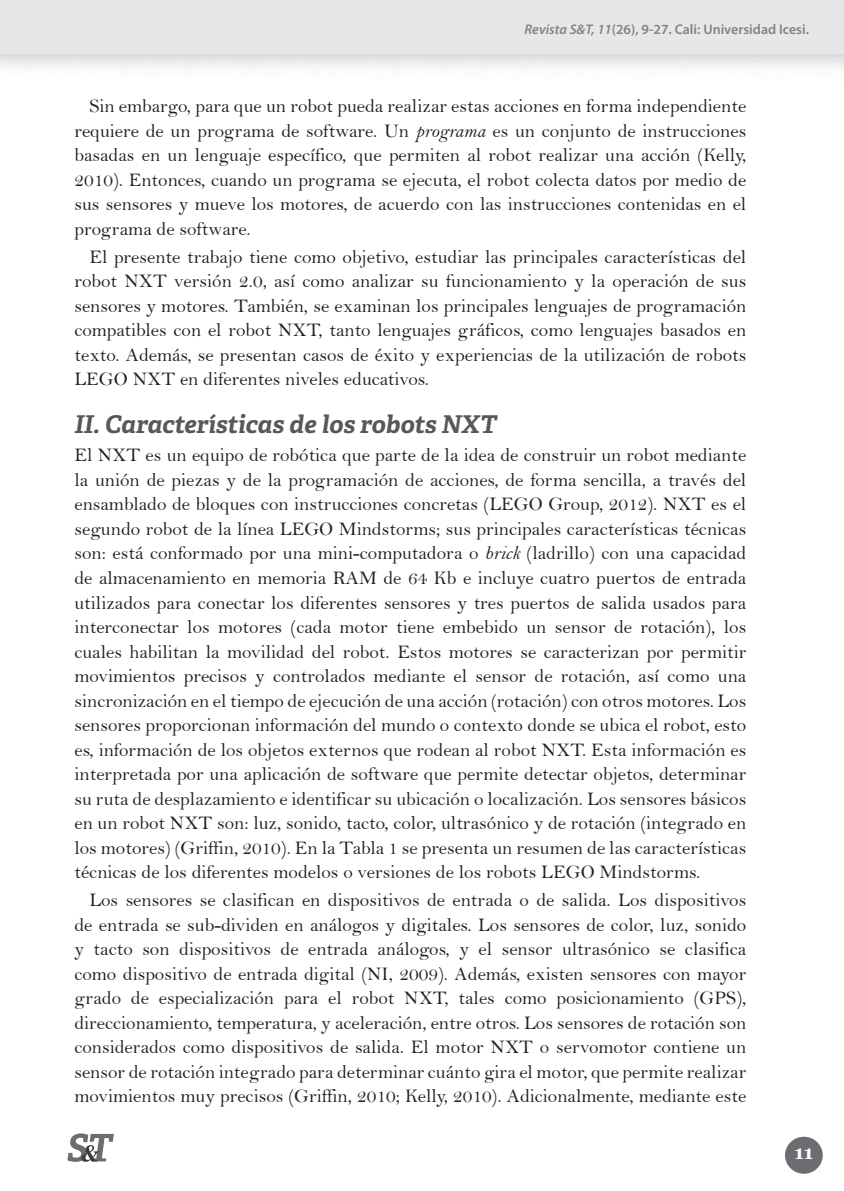
<style>
.page{position:relative;width:844px;height:1191px;background:#fff}
.page>*{position:absolute;margin:0;border:0;box-sizing:border-box;transform-origin:0 0}
.titulo{font:italic 700 24.5px "Adelle Basic";color:#57585a}
.parrafo{font:19.25px/24.5px "Bell";color:#231f20;text-align:justify}
.t1{font:700 19.25px "Georgia";color:#fff}
.t2{font:600 14px "Myriad Pro";color:#808285}
.s1{font-style:italic}
.s2{font-family:"Bell MT Italic"}
</style>
<div class="page">
<div style="left:0;top:0;width:843px;height:56px;background:#e6e7e9"></div>
<svg style="left:67px;top:1133px;width:47px;height:28px"></svg>
<div style="left:784px;top:1136px;width:38px;height:37px;background:#6c6d70;border-radius:50%"></div>
<p class="t2" style="left:524px;top:21px;width:286px"><span class="s1">Revista S&amp;T, 11</span>(26), 9-27. Cali: Universidad Icesi.</p>
<p class="parrafo" style="left:74px;top:94px;width:673px;text-indent:15px">Sin embargo, para que un robot pueda realizar estas acciones en forma independiente requiere de un programa de software. Un <span class="s2">programa</span> es un conjunto de instrucciones basadas en un lenguaje específico, que permiten al robot realizar una acción (Kelly, 2010). Entonces, cuando un programa se ejecuta, el robot colecta datos por medio de sus sensores y mueve los motores, de acuerdo con las instrucciones contenidas en el programa de software.</p>
<p class="parrafo" style="left:74px;top:244px;width:673px;text-indent:15px">El presente trabajo tiene como objetivo, estudiar las principales características del robot NXT versión 2.0, así como analizar su funcionamiento y la operación de sus sensores y motores. También, se examinan los principales lenguajes de programación compatibles con el robot NXT, tanto lenguajes gráficos, como lenguajes basados en texto. Además, se presentan casos de éxito y experiencias de la utilización de robots LEGO NXT en diferentes niveles educativos.</p>
<p class="titulo" style="left:74px;top:409px;width:423px">II. Características de los robots NXT</p>
<p class="parrafo" style="left:74px;top:443px;width:673px">El NXT es un equipo de robótica que parte de la idea de construir un robot mediante la unión de piezas y de la programación de acciones, de forma sencilla, a través del ensamblado de bloques con instrucciones concretas (LEGO Group, 2012). NXT es el segundo robot de la línea LEGO Mindstorms; sus principales características técnicas son: está conformado por una mini-computadora o <span class="s2">brick</span> (ladrillo) con una capacidad de almacenamiento en memoria RAM de 64 Kb e incluye cuatro puertos de entrada utilizados para conectar los diferentes sensores y tres puertos de salida usados para interconectar los motores (cada motor tiene embebido un sensor de rotación), los cuales habilitan la movilidad del robot. Estos motores se caracterizan por permitir movimientos precisos y controlados mediante el sensor de rotación, así como una sincronización en el tiempo de ejecución de una acción (rotación) con otros motores. Los sensores proporcionan información del mundo o contexto donde se ubica el robot, esto es, información de los objetos externos que rodean al robot NXT. Esta información es interpretada por una aplicación de software que permite detectar objetos, determinar su ruta de desplazamiento e identificar su ubicación o localización. Los sensores básicos en un robot NXT son: luz, sonido, tacto, color, ultrasónico y de rotación (integrado en los motores) (Griffin, 2010). En la Tabla 1 se presenta un resumen de las características técnicas de los diferentes modelos o versiones de los robots LEGO Mindstorms.</p>
<p class="parrafo" style="left:74px;top:887px;width:673px;text-indent:15px">Los sensores se clasifican en dispositivos de entrada o de salida. Los dispositivos de entrada se sub-dividen en análogos y digitales. Los sensores de color, luz, sonido y tacto son dispositivos de entrada análogos, y el sensor ultrasónico se clasifica como dispositivo de entrada digital (NI, 2009). Además, existen sensores con mayor grado de especialización para el robot NXT, tales como posicionamiento (GPS), direccionamiento, temperatura, y aceleración, entre otros. Los sensores de rotación son considerados como dispositivos de salida. El motor NXT o servomotor contiene un sensor de rotación integrado para determinar cuánto gira el motor, que permite realizar movimientos muy precisos (Griffin, 2010; Kelly, 2010). Adicionalmente, mediante este</p>
<p class="t1" style="left:794px;top:1139px;width:20px">11</p>
</div>
